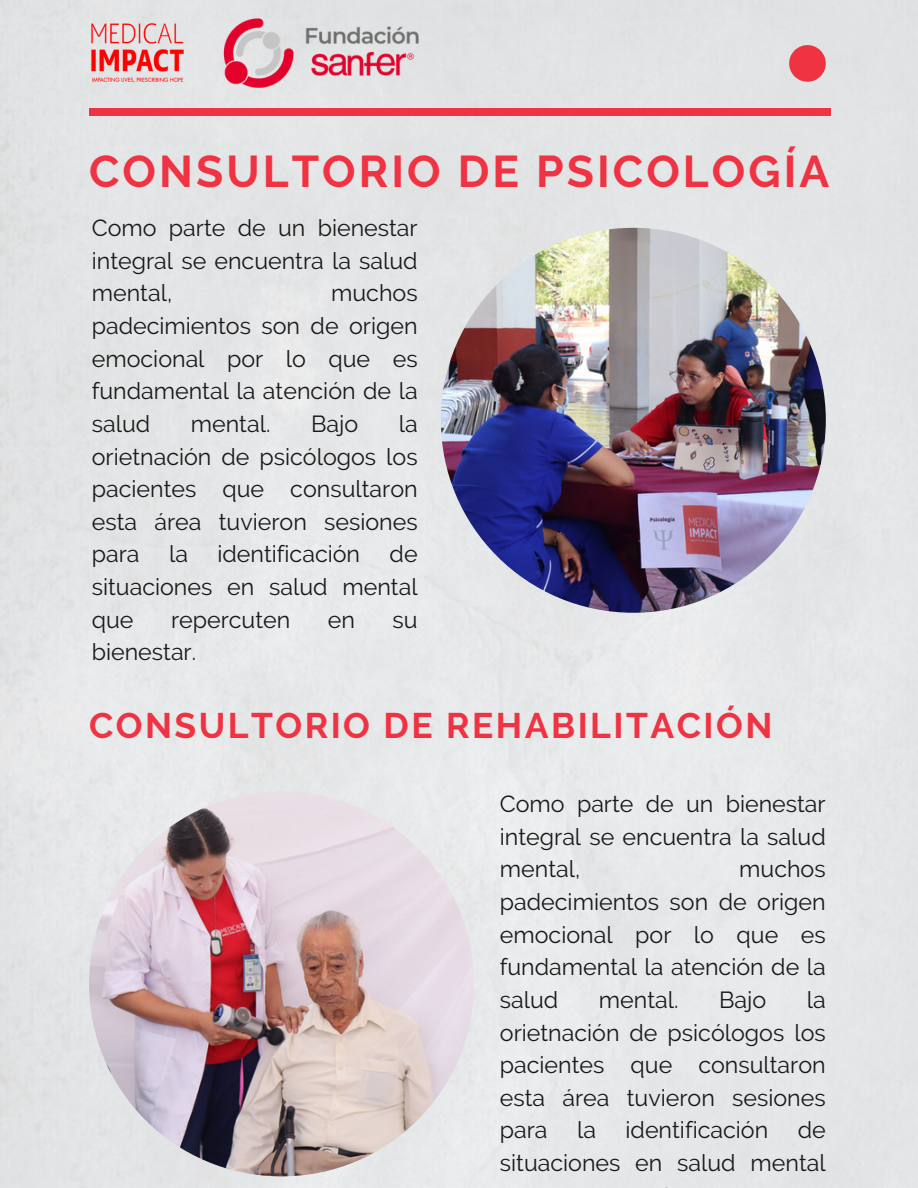
<style>
.page{position:relative;width:918px;height:1188px;background:#e4e6e7}
.page>*{position:absolute;margin:0;border:0;box-sizing:border-box;transform-origin:0 0}
.t1{font:700 44.4px "Raleway";letter-spacing:.07em;color:#ef3342}
.t2{font:700 35.4px "Raleway";letter-spacing:.07em;color:#ef3342}
.t3{font:23.25px/32.7px "Raleway";color:#191919;text-align:justify}
</style>
<div class="page">
<div style="left:89px;top:108px;width:741px;height:8px;background:#ef3342"></div>
<svg style="left:789px;top:45px;width:37px;height:37px"></svg>
<img style="left:441px;top:228px;width:385px;height:385px;border-radius:50%">
<img style="left:89px;top:23px;width:97px;height:61px">
<img style="left:217px;top:17px;width:204px;height:72px">
<img style="left:89px;top:791px;width:385px;height:385px;border-radius:50%">
<p class="t1" style="left:89px;top:145px;width:742px">CONSULTORIO DE PSICOLOGÍA</p>
<p class="t3" style="left:92px;top:212px;width:327px">Como parte de un bienestar integral se encuentra la salud mental,</p>
<p class="t3" style="left:92px;top:277px;width:327px;text-indent:239px">muchos padecimientos son de origen emocional por lo que es fundamental la atención de la salud</p>
<p class="t3" style="left:92px;top:407px;width:327px;text-indent:307px">la orietnación de psicólogos los pacientes que consultaron esta área tuvieron sesiones para</p>
<p class="t3" style="left:191px;top:407px;width:81px">mental.</p>
<p class="t3" style="left:311px;top:407px;width:49px">Bajo</p>
<p class="t3" style="left:169px;top:538px;width:20px">la</p>
<p class="t3" style="left:217px;top:538px;width:144px">identificación</p>
<p class="t3" style="left:92px;top:538px;width:327px;text-indent:298px">de situaciones en salud mental que</p>
<p class="t3" style="left:171px;top:603px;width:121px">repercuten</p>
<p class="t3" style="left:328px;top:603px;width:29px">en</p>
<p class="t3" style="left:393px;top:603px;width:27px">su</p>
<p class="t3" style="left:92px;top:636px;width:106px">bienestar.</p>
<p class="t2" style="left:89px;top:704px;width:685px">CONSULTORIO DE REHABILITACIÓN</p>
<p class="t3" style="left:500px;top:788px;width:327px">Como parte de un bienestar integral se encuentra la salud mental,</p>
<p class="t3" style="left:500px;top:853px;width:327px;text-indent:239px">muchos padecimientos son de origen emocional por lo que es fundamental la atención de la salud</p>
<p class="t3" style="left:500px;top:983px;width:327px;text-indent:307px">la orietnación de psicólogos los pacientes que consultaron esta área tuvieron sesiones para</p>
<p class="t3" style="left:599px;top:983px;width:81px">mental.</p>
<p class="t3" style="left:719px;top:983px;width:49px">Bajo</p>
<p class="t3" style="left:577px;top:1114px;width:20px">la</p>
<p class="t3" style="left:626px;top:1114px;width:144px">identificación</p>
<p class="t3" style="left:500px;top:1114px;width:327px;text-align:right">de<br>situaciones en salud mental</p>
</div>
